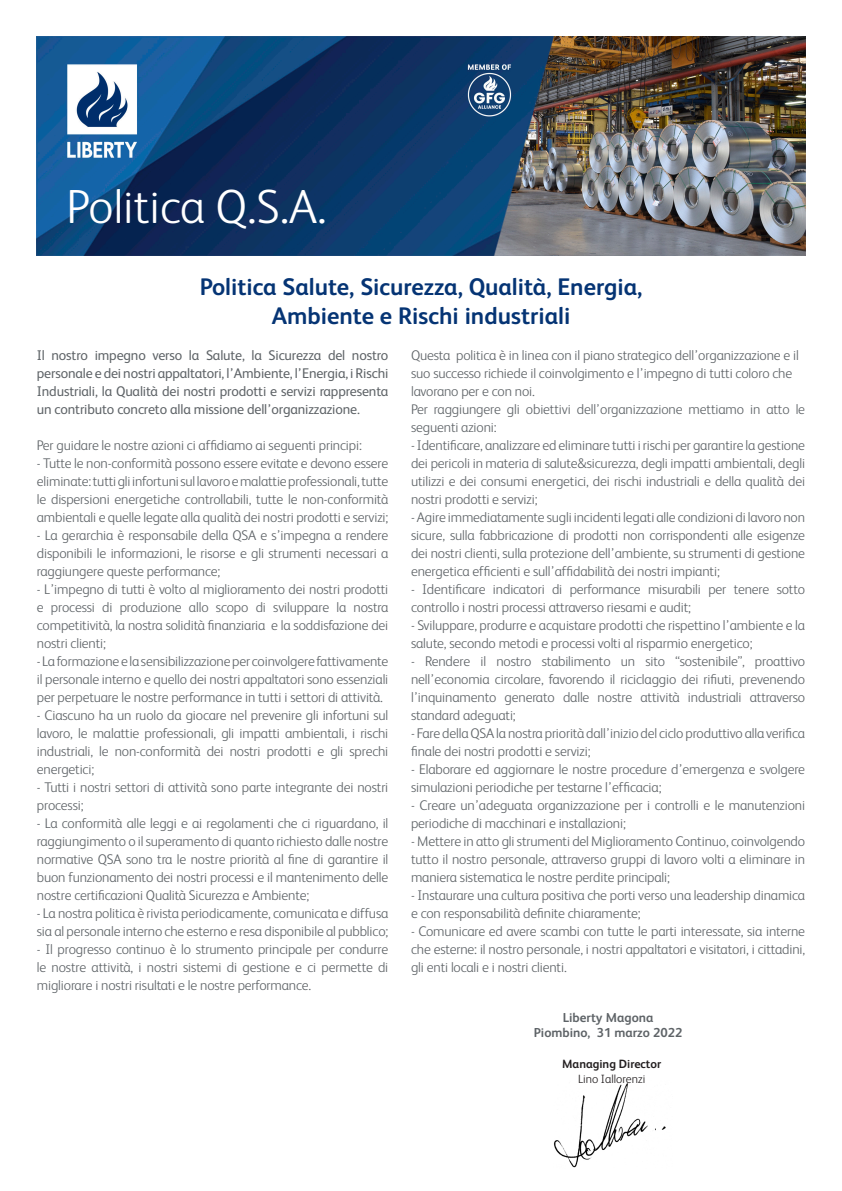
<style>
.page{position:relative;width:842px;height:1191px;background:#fff}
.page>*{position:absolute;margin:0;border:0;box-sizing:border-box;transform-origin:0 0}
.t1{font:300 48px "FS Albert";color:#fff}
.t2{font:700 24px "FS Albert";color:#053474}
.t3{font:300 14px/18px "FS Albert";letter-spacing:-.01em;color:#5e6367;text-align:justify}
.t4{font:14px/18px "FS Albert";letter-spacing:-.01em;color:#5e6367;text-align:justify}
.t5{font:700 13px "FS Albert";color:#5e6367}
.t6{font:700 12px "FS Albert";color:#231f20}
.t7{font:300 12px "FS Albert";color:#231f20}
</style>
<div class="page">
<img style="left:554px;top:1083px;width:112px;height:85px">
<img style="left:37px;top:37px;width:768px;height:218px">
<p class="t1" style="left:67px;top:175px;width:261px">Politica Q.S.A.</p>
<p class="t2" style="left:200px;top:270px;width:444px">Politica Salute, Sicurezza, Qualità, Energia,</p>
<p class="t2" style="left:272px;top:299px;width:300px">Ambiente e Rischi industriali</p>
<p class="t4" style="left:37px;top:346px;width:353px">Il nostro impegno verso la Salute, la Sicurezza del nostro personale e dei nostri appaltatori, l’Ambiente, l’Energia, i Rischi Industriali, la Qualità dei nostri prodotti e servizi rappresenta un contributo concreto alla missione dell’organizzazione.</p>
<p class="t3" style="left:37px;top:436px;width:326px">Per guidare le nostre azioni ci affidiamo ai seguenti principi:</p>
<p class="t3" style="left:37px;top:454px;width:353px">- Tutte le non-conformità possono essere evitate e devono essere eliminate: tutti gli infortuni sul lavoro e malattie professionali, tutte le dispersioni energetiche controllabili, tutte le non-conformità ambientali e quelle legate alla qualità dei nostri prodotti e servizi;</p>
<p class="t3" style="left:37px;top:526px;width:353px">- La gerarchia è responsabile della QSA e s’impegna a rendere disponibili le informazioni, le risorse e gli strumenti necessari a raggiungere queste performance;</p>
<p class="t3" style="left:37px;top:580px;width:353px">- L’impegno di tutti è volto al miglioramento dei nostri prodotti e processi di produzione allo scopo di sviluppare la nostra competitività, la nostra solidità finanziaria e la soddisfazione dei nostri clienti;</p>
<p class="t3" style="left:37px;top:652px;width:353px">- La formazione e la sensibilizzazione per coinvolgere fattivamente il personale interno e quello dei nostri appaltatori sono essenziali per perpetuare le nostre performance in tutti i settori di attività.</p>
<p class="t3" style="left:37px;top:706px;width:353px">- Ciascuno ha un ruolo da giocare nel prevenire gli infortuni sul lavoro, le malattie professionali, gli impatti ambientali, i rischi industriali, le non-conformità dei nostri prodotti e gli sprechi energetici;</p>
<p class="t3" style="left:37px;top:778px;width:353px">- Tutti i nostri settori di attività sono parte integrante dei nostri processi;</p>
<p class="t3" style="left:37px;top:814px;width:353px">- La conformità alle leggi e ai regolamenti che ci riguardano, il raggiungimento o il superamento di quanto richiesto dalle nostre normative QSA sono tra le nostre priorità al fine di garantire il buon funzionamento dei nostri processi e il mantenimento delle nostre certificazioni Qualità Sicurezza e Ambiente;</p>
<p class="t3" style="left:37px;top:904px;width:353px">- La nostra politica è rivista periodicamente, comunicata e diffusa sia al personale interno che esterno e resa disponibile al pubblico;</p>
<p class="t3" style="left:37px;top:940px;width:353px">- Il progresso continuo è lo strumento principale per condurre le nostre attività, i nostri sistemi di gestione e ci permette di migliorare i nostri risultati e le nostre performance.</p>
<p class="t3" style="left:411px;top:346px;width:389px;text-align:left">Questa politica è in linea con il piano strategico dell’organizzazione e il suo successo richiede il coinvolgimento e l’impegno di tutti coloro che lavorano per e con noi.</p>
<p class="t3" style="left:411px;top:400px;width:396px">Per raggiungere gli obiettivi dell’organizzazione mettiamo in atto le seguenti azioni:</p>
<p class="t3" style="left:411px;top:436px;width:396px">- Identificare, analizzare ed eliminare tutti i rischi per garantire la gestione dei pericoli in materia di salute&amp;sicurezza, degli impatti ambientali, degli utilizzi e dei consumi energetici, dei rischi industriali e della qualità dei nostri prodotti e servizi;</p>
<p class="t3" style="left:411px;top:508px;width:396px">- Agire immediatamente sugli incidenti legati alle condizioni di lavoro non sicure, sulla fabbricazione di prodotti non corrispondenti alle esigenze dei nostri clienti, sulla protezione dell’ambiente, su strumenti di gestione energetica efficienti e sull’affidabilità dei nostri impianti;</p>
<p class="t3" style="left:411px;top:580px;width:396px">- Identificare indicatori di performance misurabili per tenere sotto controllo i nostri processi attraverso riesami e audit;</p>
<p class="t3" style="left:411px;top:616px;width:396px">- Sviluppare, produrre e acquistare prodotti che rispettino l’ambiente e la salute, secondo metodi e processi volti al risparmio energetico;</p>
<p class="t3" style="left:411px;top:652px;width:396px">- Rendere il nostro stabilimento un sito “sostenibile”, proattivo nell’economia circolare, favorendo il riciclaggio dei rifiuti, prevenendo l’inquinamento generato dalle nostre attività industriali attraverso standard adeguati;</p>
<p class="t3" style="left:411px;top:724px;width:396px">- Fare della QSA la nostra priorità dall’inizio del ciclo produttivo alla verifica finale dei nostri prodotti e servizi;</p>
<p class="t3" style="left:411px;top:760px;width:396px">- Elaborare ed aggiornare le nostre procedure d’emergenza e svolgere simulazioni periodiche per testarne l’efficacia;</p>
<p class="t3" style="left:411px;top:796px;width:396px">- Creare un’adeguata organizzazione per i controlli e le manutenzioni periodiche di macchinari e installazioni;</p>
<p class="t3" style="left:411px;top:832px;width:396px">- Mettere in atto gli strumenti del Miglioramento Continuo, coinvolgendo tutto il nostro personale, attraverso gruppi di lavoro volti a eliminare in maniera sistematica le nostre perdite principali;</p>
<p class="t3" style="left:411px;top:886px;width:396px">- Instaurare una cultura positiva che porti verso una leadership dinamica e con responsabilità definite chiaramente;</p>
<p class="t3" style="left:411px;top:922px;width:396px">- Comunicare ed avere scambi con tutte le parti interessate, sia interne che esterne: il nostro personale, i nostri appaltatori e visitatori, i cittadini, gli enti locali e i nostri clienti.</p>
<p class="t5" style="left:563px;top:1008px;width:92px">Liberty Magona</p>
<p class="t5" style="left:534px;top:1024px;width:150px">Piombino, 31 marzo 2022</p>
<p class="t6" style="left:562px;top:1056px;width:100px">Managing Director</p>
<p class="t7" style="left:578px;top:1070px;width:69px">Lino Iallorenzi</p>
</div>
